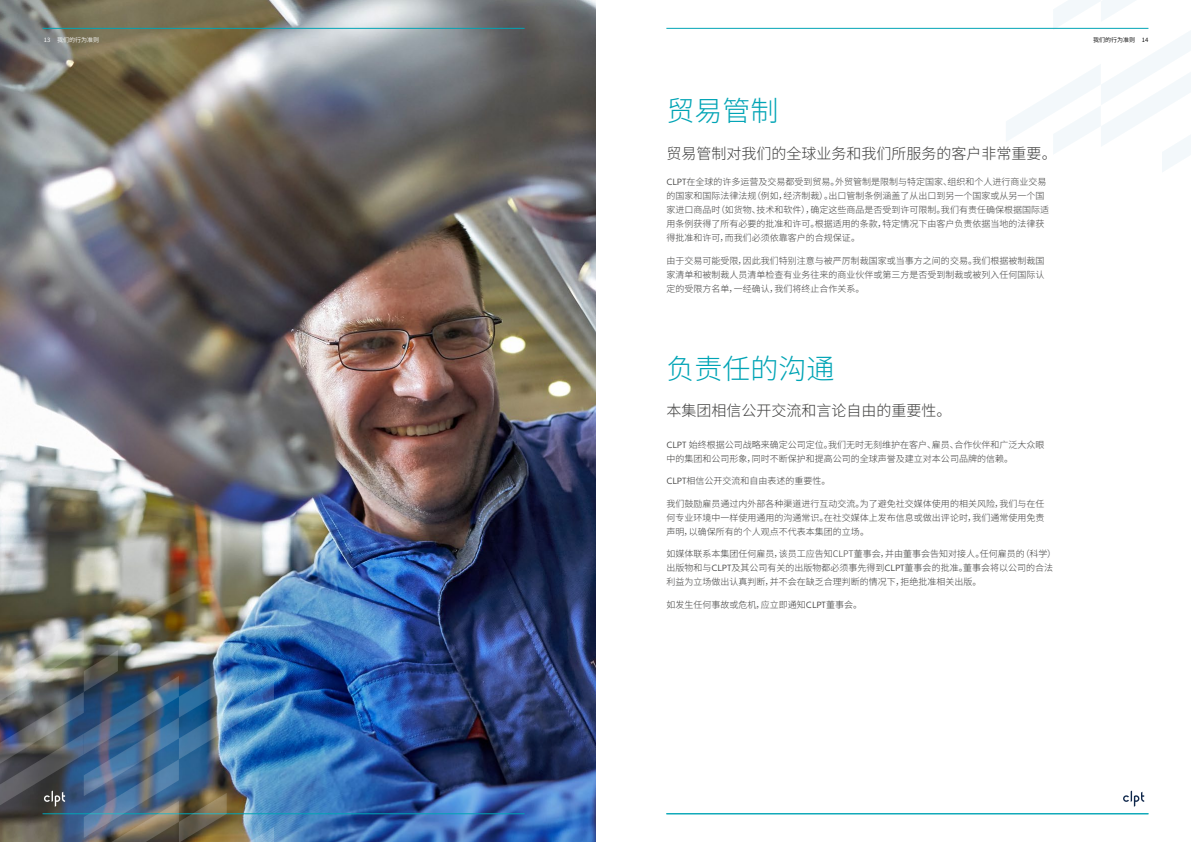
<style>
.page{position:relative;width:1191px;height:842px;background:#fff}
.page>*{position:absolute;margin:0;border:0;box-sizing:border-box;transform-origin:0 0}
.t1{font:300 28px "Source Han Sans SC";color:#00a4b5}
.t2{font:300 15px "Source Han Sans SC";color:#3c3c3b}
.t3{font:300 9px/14px "Source Han Sans SC";color:#3c3c3b}
.t4{font:6px "Source Han Sans SC";color:#fff}
.t5{font:6px "Source Han Sans SC";color:#000}
.s1{font-family:"Soleil Lt";font-weight:400}
</style>
<div class="page">
<svg style="left:1005px;top:0;width:186px;height:172px"></svg>
<img style="left:0;top:0;width:595px;height:842px">
<hr style="left:666px;top:813px;width:482px;height:1px;background:#00a4b5">
<hr style="left:43px;top:28px;width:481px;height:1px;background:#00a4b5">
<hr style="left:666px;top:28px;width:482px;height:1px;background:#00a4b5">
<hr style="left:43px;top:813px;width:481px;height:1px;background:#00a4b5">
<svg style="left:1123px;top:790px;width:21px;height:17px"></svg>
<img style="left:0;top:629px;width:274px;height:213px">
<p class="t4" style="left:44px;top:37px;width:57px">13 我们的行为准则</p>
<p class="t5" style="left:1093px;top:37px;width:57px">我们的行为准则 14</p>
<h1 class="t1" style="left:666px;top:95px;width:113px">贸易管制</h1>
<h2 class="t2" style="left:666px;top:145px;width:392px">贸易管制对我们的全球业务和我们所服务的客户非常重要。</h2>
<p class="t3" style="left:666px;top:175px;width:384px"><span class="s1">CLPT</span>在全球的许多运营及交易都受到贸易。外贸管制是限制与特定国家、组织和个人进行商业交易的国家和国际法律法规（例如，经济制裁）。出口管制条例涵盖了从出口到另一个国家或从另一个国家进口商品时（如货物、技术和软件），确定这些商品是否受到许可限制。我们有责任确保根据国际适用条例获得了所有必要的批准和许可。根据适用的条款，特定情况下由客户负责依据当地的法律获得批准和许可，而我们必须依靠客户的合规保证。</p>
<p class="t3" style="left:666px;top:253px;width:379px;text-align:justify">由于交易可能受限，因此我们特别注意与被严厉制裁国家或当事方之间的交易。我们根据被制裁国家清单和被制裁人员清单检查有业务往来的商业伙伴或第三方是否受到制裁或被列入任何国际认定的受限方名单，一经确认，我们将终止合作关系。</p>
<h1 class="t1" style="left:666px;top:352px;width:169px">负责任的沟通</h1>
<h2 class="t2" style="left:666px;top:402px;width:287px">本集团相信公开交流和言论自由的重要性。</h2>
<p class="t3" style="left:666px;top:438px;width:379px"><span class="s1">CLPT</span> 始终根据公司战略来确定公司定位。我们无时无刻维护在客户、雇员、合作伙伴和广泛大众眼中的集团和公司形象，同时不断保护和提高公司的全球声誉及建立对本公司品牌的信赖。</p>
<p class="t3" style="left:666px;top:474px;width:166px"><span class="s1">CLPT</span>相信公开交流和自由表述的重要性。</p>
<p class="t3" style="left:666px;top:497px;width:379px;text-align:justify">我们鼓励雇员通过内外部各种渠道进行互动交流。为了避免社交媒体使用的相关风险，我们与在任何专业环境中一样使用通用的沟通常识。在社交媒体上发布信息或做出评论时，我们通常使用免责声明，以确保所有的个人观点不代表本集团的立场。</p>
<p class="t3" style="left:666px;top:547px;width:391px">如媒体联系本集团任何雇员，该员工应告知CLPT董事会，并由董事会告知对接人。任何雇员的（科学）出版物和与<span class="s1">CLPT</span>及其公司有关的出版物都必须事先得到<span class="s1">CLPT</span>董事会的批准。董事会将以公司的合法利益为立场做出认真判断，并不会在缺乏合理判断的情况下，拒绝批准相关出版。</p>
<p class="t3" style="left:666px;top:598px;width:197px">如发生任何事故或危机，应立即通知<span class="s1">CLPT</span>董事会。</p>
</div>
